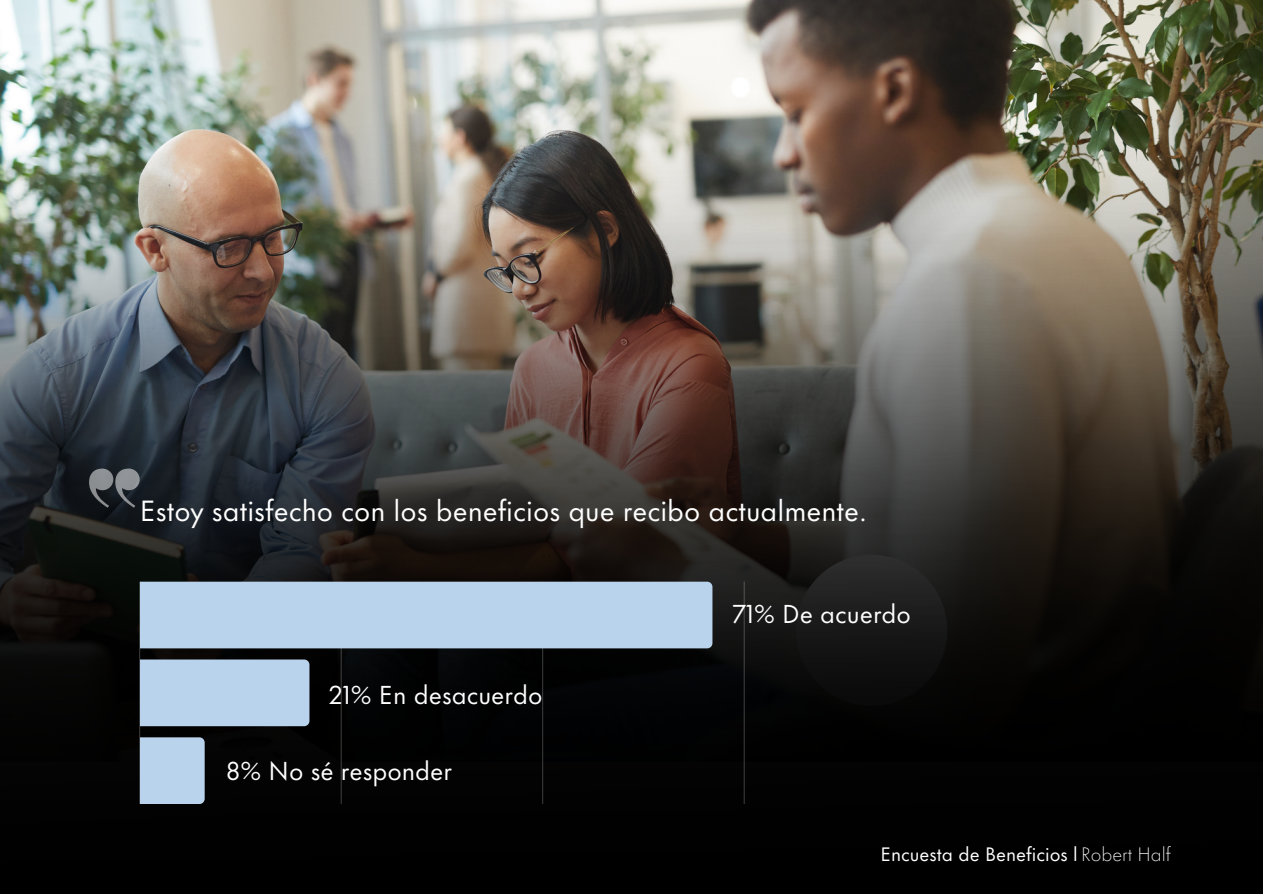
<style>
.page{position:relative;width:1263px;height:894px;background:#fff}
.page>*{position:absolute;margin:0;border:0;box-sizing:border-box;transform-origin:0 0}
.t1{font:27px "Futura Now Text";color:#fff}
.t2{font:24px "Futura Now Text";color:#fff}
.t3{font:18px "Futura Now Text";color:#fff}
.s1{font-weight:300}
</style>
<div class="page">
<img style="left:0;top:0;width:1263px;height:109px">
<img style="left:0;top:109px;width:1263px;height:784px">
<svg style="left:139px;top:581px;width:605px;height:222px;background:#4a555f"></svg>
<svg style="left:707px;top:581px;width:5px;height:67px"></svg>
<svg style="left:304px;top:659px;width:5px;height:67px"></svg>
<svg style="left:199px;top:737px;width:6px;height:66px"></svg>
<svg style="left:89px;top:468px;width:51px;height:39px;background:#51565b"></svg>
<p class="t1" style="left:140px;top:495px;width:729px">Estoy satisfecho con los beneficios que recibo actualmente.</p>
<p class="t2" style="left:328px;top:681px;width:216px">21% En desacuerdo</p>
<p class="t2" style="left:226px;top:757px;width:228px">8% No sé responder</p>
<p class="t2" style="left:732px;top:600px;width:180px">71% De acuerdo</p>
<p class="t3" style="left:880px;top:844px;width:292px">Encuesta de Beneficios l <span class="s1">Robert Half</span></p>
</div>
